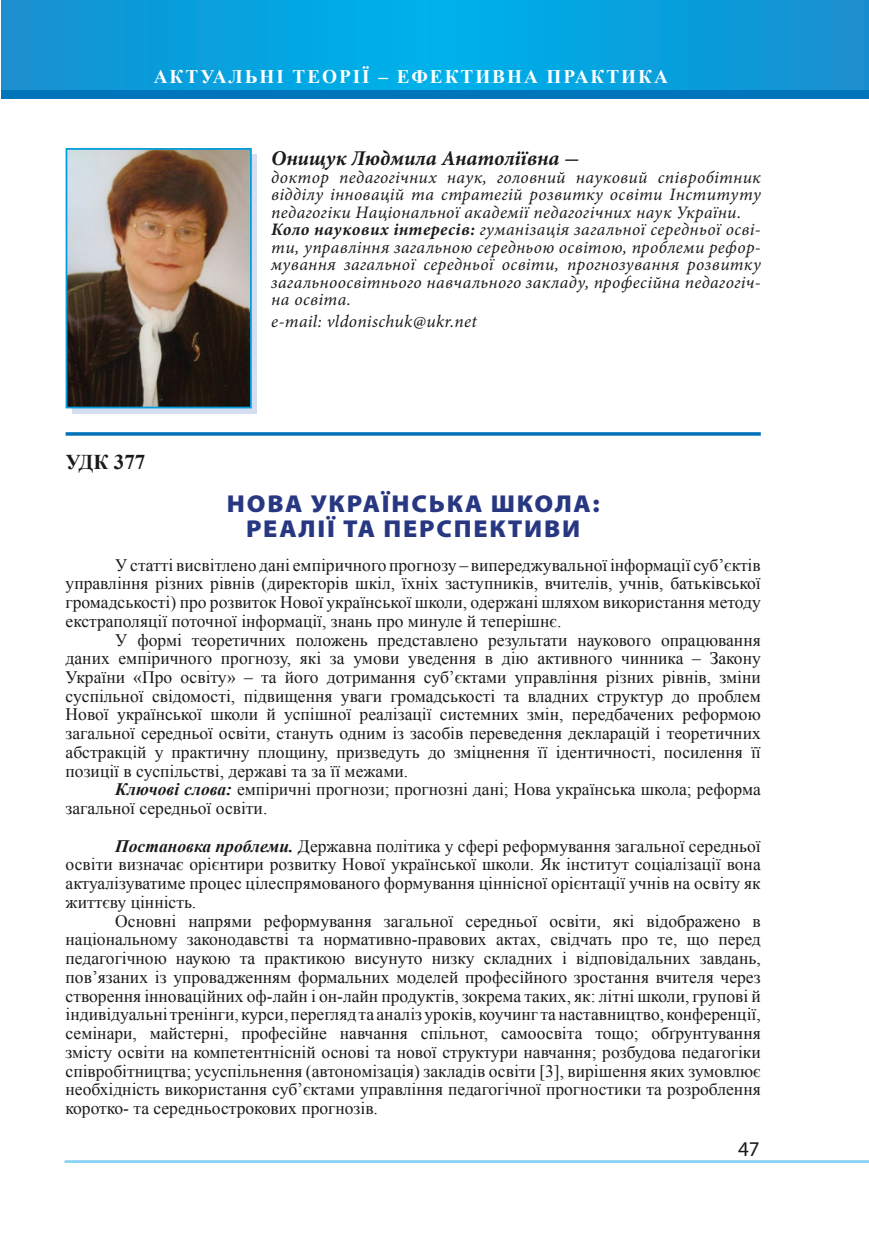
<style>
.page{position:relative;width:869px;height:1241px;background:#fff}
.page>*{position:absolute;margin:0;border:0;box-sizing:border-box;transform-origin:0 0}
.t1{font:900 24.5px "Myriad Pro";letter-spacing:.07em;color:#283782;scale:1.05 1}
.t2{font:italic 700 21px "Minion Pro";color:#1a1a19}
.t3{font:700 21px "Times New Roman";color:#1a1a19}
.t4{font:21px "Myriad Pro";color:#1a1a19}
.t5{font:700 19.25px "Times New Roman";letter-spacing:.1em;color:#fff}
.t6{font:17.5px/18.7px "Times New Roman";color:#1a1a19;text-align:justify}
.t7{font:italic 17.5px/17.5px "Minion Pro";letter-spacing:.02em;color:#1a1a19;text-align:justify}
.s1{font-weight:700}
.s2{font-weight:700;font-style:italic}
</style>
<div class="page">
<hr style="left:64px;top:1159px;width:804px;height:3px;background:#82d0f4">
<hr style="left:66px;top:432px;width:694px;height:3px;background:#0072ba">
<div style="left:72px;top:154px;width:184px;height:259px;background:#d4def0"></div>
<img style="left:69px;top:151px;width:180px;height:254px">
<div style="left:66px;top:148px;width:186px;height:260px;border:2px solid #009ede"></div>
<svg style="left:1px;top:0;width:867px;height:90px;background:#09a0dc"></svg>
<div style="left:1px;top:90px;width:867px;height:8px;background:#0075bb"></div>
<p class="t5" style="left:154px;top:64px;width:515px">АКТУАЛЬНІ ТЕОРІЇ – ЕФЕКТИВНА ПРАКТИКА</p>
<p class="t3" style="left:66px;top:447px;width:81px">УДК 377</p>
<p class="t2" style="left:271px;top:143px;width:309px">Онищук Людмила Анатоліївна -</p>
<p class="t7" style="left:271px;top:168px;width:491px">доктор педагогічних наук, головний науковий співробітник відділу інновацій та стратегій розвитку освіти Інституту педагогіки Національної академії педагогічних наук України.</p>
<p class="t7" style="left:271px;top:221px;width:491px"><span class="s1">Коло наукових інтересів:</span> гуманізація загальної середньої осві&shy;ти, управління загальною середньою освітою, проблеми рефор&shy;мування загальної середньої освіти, прогнозування розвитку загальноосвітнього навчального закладу, професійна педагогіч&shy;на освіта.</p>
<p class="t7" style="left:271px;top:312px;width:207px">e-mail: vldonischuk@ukr.net</p>
<p class="t1" style="left:227px;top:487px;width:356px">НОВА УКРАЇНСЬКА ШКОЛА:</p>
<p class="t1" style="left:246px;top:512px;width:320px">РЕАЛІЇ ТА ПЕРСПЕКТИВИ</p>
<p class="t6" style="left:66px;top:555px;width:696px;text-indent:50px">У статті висвітлено дані емпіричного прогнозу – випереджувальної інформації суб’єктів управління різних рівнів (директорів шкіл, їхніх заступників, вчителів, учнів, батьківської громадськості) про розвиток Нової української школи, одержані шляхом використання методу екстраполяції поточної інформації, знань про минуле й теперішнє.</p>
<p class="t6" style="left:66px;top:630px;width:696px;text-indent:50px">У формі теоретичних положень представлено результати наукового опрацювання даних емпіричного прогнозу, які за умови уведення в дію активного чинника – Закону України «Про освіту» – та його дотримання суб’єктами управління різних рівнів, зміни суспільної свідомості, підвищення уваги громадськості та владних структур до проблем Нової української школи й успішної реалізації системних змін, передбачених реформою загальної середньої освіти, стануть одним із засобів переведення декларацій і теоретичних абстракцій у практичну площину, призведуть до зміцнення її ідентичності, посилення її позиції в суспільстві, державі та за її межами.</p>
<p class="t6" style="left:66px;top:779px;width:696px;text-indent:50px"><span class="s2">Ключові слова:</span> емпіричні прогнози; прогнозні дані; Нова українська школа; реформа загальної середньої освіти.</p>
<p class="t6" style="left:66px;top:836px;width:696px;text-indent:50px"><span class="s2">Постановка проблеми.</span> Державна політика у сфері реформування загальної середньої освіти визначає орієнтири розвитку Нової української школи. Як інститут соціалізації вона актуалізуватиме процес цілеспрямованого формування ціннісної орієнтації учнів на освіту як життєву цінність.</p>
<p class="t6" style="left:66px;top:910px;width:696px;text-indent:50px">Основні напрями реформування загальної середньої освіти, які відображено в національному законодавстві та нормативно-правових актах, свідчать про те, що перед педагогічною наукою та практикою висунуто низку складних і відповідальних завдань, пов’язаних із упровадженням формальних моделей професійного зростання вчителя через створення інноваційних оф-лайн і он-лайн продуктів, зокрема таких, як: літні школи, групові й індивідуальні тренінги, курси, перегляд та аналіз уроків, коучинг та наставництво, конференції, семінари, майстерні, професійне навчання спільнот, самоосвіта тощо; обґрунтування змісту освіти на компетентнісній основі та нової структури навчання; розбудова педагогіки співробітництва; усуспільнення (автономізація) закладів освіти [3], вирішення яких зумовлює необхідність використання суб’єктами управління педагогічної прогностики та розроблення коротко- та середньострокових прогнозів.</p>
<p class="t4" style="left:737px;top:1135px;width:23px">47</p>
</div>
